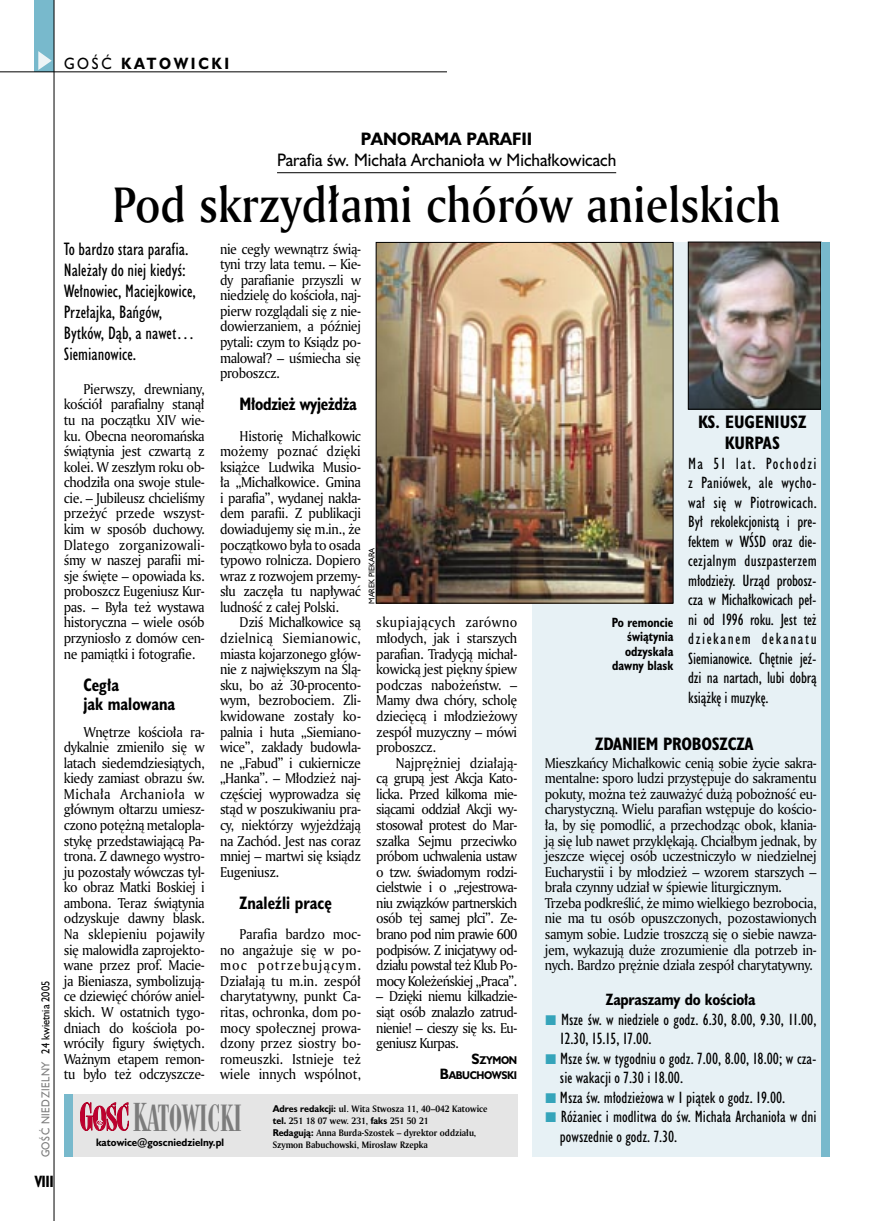
<style>
.page{position:relative;width:872px;height:1221px;background:#fff}
.page>*{position:absolute;margin:0;border:0;box-sizing:border-box;transform-origin:0 0}
._05a_tytyl_AmMd_32_pt{font:48px "Amerigo Md PL";color:#000;scale:.9 1}
._05a_tytyl_AmMd_48_pt{font:34.8px "Modern 735 PL";color:#7c7c7c;scale:.9 1}
._06-4_lead_lokal_HuCn_11_pt{font:16.5px/21px "Humanst 521 Cn PL";color:#000}
._04-3_nadtytul_lokal{font:16.5px "Humanst 521 PL";color:#000;scale:.94 1}
._04-2_tytul_ramki{font:700 16.5px/21px "Humanst 521 Cn PL";letter-spacing:-.015em;color:#000;text-align:center}
._04_srodtytul_HuCB_11_pt{font:700 16.5px/19.5px "Humanst 521 Cn PL";color:#000;scale:.94 1}
._04_srodtytul_HuCB_11_pt-2{font:700 16.5px "Humanst 521 Cn PL";letter-spacing:-.02em;color:#000;scale:.94 1}
._01_body_tekst{font:700 16.5px "Humanst 521 PL";color:#000;scale:.94 1}
._03-2_body_do_ramki{font:15px/19.5px "Humanst 521 Cn PL";color:#000}
._03-2_body_do_ramki-2{font:700 15px "Humanst 521 Cn PL";letter-spacing:-.015em;color:#000}
._15a_temat_lewo{font:700 15px "Humanst 521 PL";letter-spacing:.2em;color:#000;scale:.9 1}
._16_pagina_lewa{font:700 15px "Humanst 521 Cn PL";color:#000;scale:.94 1}
._01_body_tekst-2{font:13.8px/15.6px "Amerigo PL";letter-spacing:-.03em;color:#000;text-align:justify;scale:.94 1}
._03-4_body_liturgii{font:13.8px/15.6px "Amerigo PL";letter-spacing:-.03em;color:#000;text-align:justify;scale:.94 1}
._09_podpis_zdjecia_HuCnB{font:700 12.3px/14.4px "Humanst 521 Cn PL";color:#000;text-align:right;scale:.94 1}
._18a_data_lewa_GOSC{font:10.5px "Humanst 521 PL";letter-spacing:.05em;color:#7c7c7c;scale:.9 1}
._18_data_lewa{font:10.5px "Humanst 521 PL";color:#000;scale:.9 1}
._01_body_tekst-3{font:700 10.35px/15.6px "Humanst 521 PL";letter-spacing:-.04em;color:#000;text-align:right;scale:.9 1}
._20a_stopka_adres{font:700 9.9px "Humanst 521 PL";color:#000;scale:.94 1}
._20b_stopka_dzial{font:700 9px "Amerigo PL";color:#000;scale:.94 1}
._09a_autor_zdjecia_Hu_5_pt{font:7.5px "Humanst 521 PL";color:#000;scale:.94 1}
.s1{font-weight:400}
.s2{font-size:13.8px}
.s3{font-size:37.05px}
.s4{font-family:"Humanst 521 PL"}
</style>
<div class="page">
<hr style="left:277px;top:172px;width:339px;height:1px;background:#000">
<div style="left:64px;top:1094px;width:453px;height:62px;background:#e5e5e5"></div>
<div style="left:64px;top:1094px;width:8px;height:62px;background:#78b9cc"></div>
<svg style="left:80px;top:1102px;width:49px;height:28px"></svg>
<div style="left:35px;top:0;width:19px;height:72px;background:#78b9cc"></div>
<svg style="left:38px;top:51px;width:14px;height:19px"></svg>
<hr style="left:54px;top:0;width:1px;height:1220px;background:#000">
<hr style="left:0;top:72px;width:447px;height:1px;background:#000">
<div style="left:532px;top:242px;width:297px;height:914px;background:#e7f1f5"></div>
<img style="left:690px;top:244px;width:129px;height:163px">
<div style="left:688px;top:242px;width:133px;height:167px;border:1px solid #000"></div>
<div style="left:821px;top:242px;width:8px;height:914px;background:#78b9cc"></div>
<img style="left:378px;top:244px;width:293px;height:357px">
<div style="left:376px;top:242px;width:297px;height:361px;border:1px solid #000"></div>
<p class="_15a_temat_lewo" style="left:64px;top:53px;width:185px"><span class="s1">GOŚĆ</span> KATOWICKI</p>
<p class="_18_data_lewa" style="left:38px;top:1053px;width:82px;rotate:-90deg">24 kwietnia 2005</p>
<p class="_18a_data_lewa_GOSC" style="left:38px;top:1157px;width:108px;rotate:-90deg">GOŚĆ NIEDZIELNY</p>
<p class="_16_pagina_lewa" style="left:35px;top:1170px;width:22px">VIII</p>
<p class="_01_body_tekst" style="left:361px;top:127px;width:184px">PANORAMA PARAFII</p>
<p class="_04-3_nadtytul_lokal" style="left:277px;top:148px;width:362px">Parafia św. Michała Archanioła w Michałkowicach</p>
<p class="_05a_tytyl_AmMd_32_pt" style="left:112px;top:172px;width:744px">Pod skrzydłami chórów anielskich</p>
<p class="_06-4_lead_lokal_HuCn_11_pt" style="left:64px;top:239px;width:134px">To bardzo stara parafia.<br>Należały do niej kiedyś:<br>Wełnowiec, Maciejkowice,<br>Przełajka, Bańgów,<br>Bytków, Dąb, a nawet…<br>Siemianowice.</p>
<p class="_01_body_tekst-2" style="left:64px;top:380px;width:151px;text-indent:20px">Pierwszy, drewniany, kościół parafialny stanął tu na początku XIV wie&shy;ku. Obecna neoromańska świątynia jest czwartą z kolei. W zeszłym roku ob&shy;chodziła ona swoje stule&shy;cie. – Jubileusz chcieliśmy przeżyć przede wszyst&shy;kim w sposób duchowy.<br>Dlatego zorganizowali&shy;śmy w naszej parafii mi&shy;sje święte – opowiada ks. proboszcz Eugeniusz Kur&shy;pas. – Była też wystawa historyczna – wiele osób przyniosło z domów cen&shy;ne pamiątki i fotografie.</p>
<p class="_04_srodtytul_HuCB_11_pt" style="left:83px;top:674px;width:99px">Cegła<br>jak malowana</p>
<p class="_01_body_tekst-2" style="left:64px;top:723px;width:151px;text-indent:20px">Wnętrze kościoła ra&shy;dykalnie zmieniło się w latach siedemdziesiątych, kiedy zamiast obrazu św.<br>Michała Archanioła w głównym ołtarzu umiesz&shy;czono potężną metalopla&shy;stykę przedstawiającą Pa&shy;trona. Z dawnego wystro&shy;ju pozostały wówczas tyl&shy;ko obraz Matki Boskiej i ambona. Teraz świątynia odzyskuje dawny blask.<br>Na sklepieniu pojawiły się malowidła zaprojekto&shy;wane przez prof. Macie&shy;ja Bieniasza, symbolizują&shy;ce dziewięć chórów aniel&shy;skich. W ostatnich tygo&shy;dniach do kościoła po&shy;wróciły figury świętych.<br>Ważnym etapem remon&shy;tu było też odczyszcze-</p>
<p class="_01_body_tekst-2" style="left:220px;top:240px;width:151px">nie cegły wewnątrz świą&shy;tyni trzy lata temu. – Kie&shy;dy parafianie przyszli w niedzielę do kościoła, naj&shy;pierw rozglądali się z nie&shy;dowierzaniem, a później pytali: czym to Ksiądz po&shy;malował? – uśmiecha się proboszcz.</p>
<p class="_04_srodtytul_HuCB_11_pt-2" style="left:240px;top:393px;width:126px">Młodzież wyjeżdża</p>
<p class="_01_body_tekst-2" style="left:220px;top:427px;width:151px;text-indent:20px">Historię Michałkowic możemy poznać dzięki książce Ludwika Musio&shy;ła „Michałkowice. Gmina i parafia”, wydanej nakła&shy;dem parafii. Z publikacji dowiadujemy się m.in., że początkowo była to osada typowo rolnicza. Dopiero wraz z rozwojem przemy&shy;słu zaczęła tu napływać ludność z całej Polski.</p>
<p class="_01_body_tekst-2" style="left:220px;top:614px;width:151px;text-indent:20px">Dziś Michałkowice są dzielnicą Siemianowic, miasta kojarzonego głów&shy;nie z największym na Ślą&shy;sku, bo aż 30-procento&shy;wym, bezrobociem. Zli&shy;kwidowane zostały ko&shy;palnia i huta „Siemiano&shy;wice”, zakłady budowla&shy;ne „Fabud” i cukiernicze „Hanka”. – Młodzież naj&shy;częściej wyprowadza się stąd w poszukiwaniu pra&shy;cy, niektórzy wyjeżdżają na Zachód. Jest nas coraz mniej – martwi się ksiądz Eugeniusz.</p>
<p class="_04_srodtytul_HuCB_11_pt" style="left:240px;top:892px;width:100px">Znaleźli pracę</p>
<p class="_01_body_tekst-2" style="left:220px;top:925px;width:151px;text-indent:20px">Parafia bardzo moc&shy;no angażuje się w po&shy;moc potrzebującym.<br>Działają tu m.in. zespół charytatywny, punkt Ca&shy;ritas, ochronka, dom po&shy;mocy społecznej prowa&shy;dzony przez siostry bo&shy;romeuszki. Istnieje też wiele innych wspólnot,</p>
<p class="_09a_autor_zdjecia_Hu_5_pt" style="left:367px;top:603px;width:61px;rotate:-90deg">MAREK PIEKARA</p>
<p class="_01_body_tekst-2" style="left:376px;top:614px;width:151px">skupiających zarówno młodych, jak i starszych parafian. Tradycją michał&shy;kowicką jest piękny śpiew podczas nabożeństw. – Mamy dwa chóry, scholę dziecięcą i młodzieżowy zespół muzyczny – mówi proboszcz.</p>
<p class="_01_body_tekst-2" style="left:376px;top:754px;width:151px;text-indent:20px">Najprężniej działają&shy;cą grupą jest Akcja Kato&shy;licka. Przed kilkoma mie&shy;siącami oddział Akcji wy&shy;stosował protest do Mar&shy;szałka Sejmu przeciwko próbom uchwalenia ustaw o tzw. świadomym rodzi&shy;cielstwie i o „rejestrowa&shy;niu związków partnerskich osób tej samej płci”. Ze&shy;brano pod nim prawie 600 podpisów. Z inicjatywy od&shy;działu powstał też Klub Po&shy;mocy Koleżeńskiej „Praca”.</p>
<p class="_01_body_tekst-2" style="left:376px;top:988px;width:151px">– Dzięki niemu kilkadzie&shy;siąt osób znalazło zatrud&shy;nienie! – cieszy się ks. Eu&shy;geniusz Kurpas.</p>
<p class="_01_body_tekst-3" style="left:440px;top:1051px;width:87px"><span class="s2">S</span>ZYMON<br><span class="s2">B</span>ABUCHOWSKI</p>
<p class="_05a_tytyl_AmMd_48_pt" style="left:133px;top:1096px;width:123px"><span class="s3">K</span>ATOWICKI</p>
<p class="_20a_stopka_adres" style="left:96px;top:1135px;width:138px">katowice@goscniedzielny.pl</p>
<p class="_20b_stopka_dzial" style="left:273px;top:1102px;width:230px"><span class="s4">Adres redakcji:</span> ul. Wita Stwosza 11, 40–042 Katowice</p>
<p class="_20b_stopka_dzial" style="left:273px;top:1114px;width:167px"><span class="s4">tel.</span> 251 18 07 wew. 231, <span class="s4">faks</span> 251 50 21</p>
<p class="_20b_stopka_dzial" style="left:273px;top:1126px;width:218px"><span class="s4">Redagują:</span> Anna Burda-Szostek – dyrektor oddziału,</p>
<p class="_20b_stopka_dzial" style="left:273px;top:1138px;width:166px">Szymon Babuchowski, Mirosław Rzepka</p>
<p class="_09_podpis_zdjecia_HuCnB" style="left:612px;top:614px;width:67px">Po remoncie świątynia odzyskała dawny blask</p>
<p class="_04-2_tytul_ramki" style="left:698px;top:411px;width:110px">KS. EUGENIUSZ<br>KURPAS</p>
<p class="_03-2_body_do_ramki" style="left:688px;top:453px;width:130px;text-align:justify">Ma 51 lat. Pochodzi z Paniówek, ale wycho&shy;wał się w Piotrowicach.<br>Był rekolekcjonistą i pre&shy;fektem w WŚSD oraz die&shy;cezjalnym duszpasterzem młodzieży. Urząd probosz&shy;cza w Michałkowicach peł&shy;ni od 1996 roku. Jest też dziekanem dekanatu Siemianowice. Chętnie jeź&shy;dzi na nartach, lubi dobrą książkę i muzykę.</p>
<p class="_04-2_tytul_ramki" style="left:595px;top:732px;width:160px">ZDANIEM PROBOSZCZA</p>
<p class="_03-4_body_liturgii" style="left:545px;top:754px;width:291px">Mieszkańcy Michałkowic cenią sobie życie sakra&shy;mentalne: sporo ludzi przystępuje do sakramentu pokuty, można też zauważyć dużą pobożność eu&shy;charystyczną. Wielu parafian wstępuje do kościo&shy;ła, by się pomodlić, a przechodząc obok, kłania&shy;ją się lub nawet przyklękają. Chciałbym jednak, by jeszcze więcej osób uczestniczyło w niedzielnej Eucharystii i by młodzież – wzorem starszych – brała czynny udział w śpiewie liturgicznym.</p>
<p class="_03-4_body_liturgii" style="left:545px;top:894px;width:291px">Trzeba podkreślić, że mimo wielkiego bezrobocia, nie ma tu osób opuszczonych, pozostawionych samym sobie. Ludzie troszczą się o siebie nawza&shy;jem, wykazują duże zrozumienie dla potrzeb in&shy;nych. Bardzo prężnie działa zespół charytatywny.</p>
<p class="_03-2_body_do_ramki-2" style="left:606px;top:989px;width:151px">Zapraszamy do kościoła</p>
<p class="_03-2_body_do_ramki" style="left:560px;top:1009px;width:258px">Msze św. w niedziele o godz. 6.30, 8.00, 9.30, 11.00,<br>12.30, 15.15, 17.00.</p>
<p class="_03-2_body_do_ramki" style="left:560px;top:1048px;width:258px">Msze św. w tygodniu o godz. 7.00, 8.00, 18.00; w cza&shy;sie wakacji o 7.30 i 18.00.</p>
<p class="_03-2_body_do_ramki" style="left:560px;top:1087px;width:227px">Msza św. młodzieżowa w 1 piątek o godz. 19.00.</p>
<p class="_03-2_body_do_ramki" style="left:560px;top:1106px;width:258px">Różaniec i modlitwa do św. Michała Archanioła w dni powszednie o godz. 7.30.</p>
</div>
